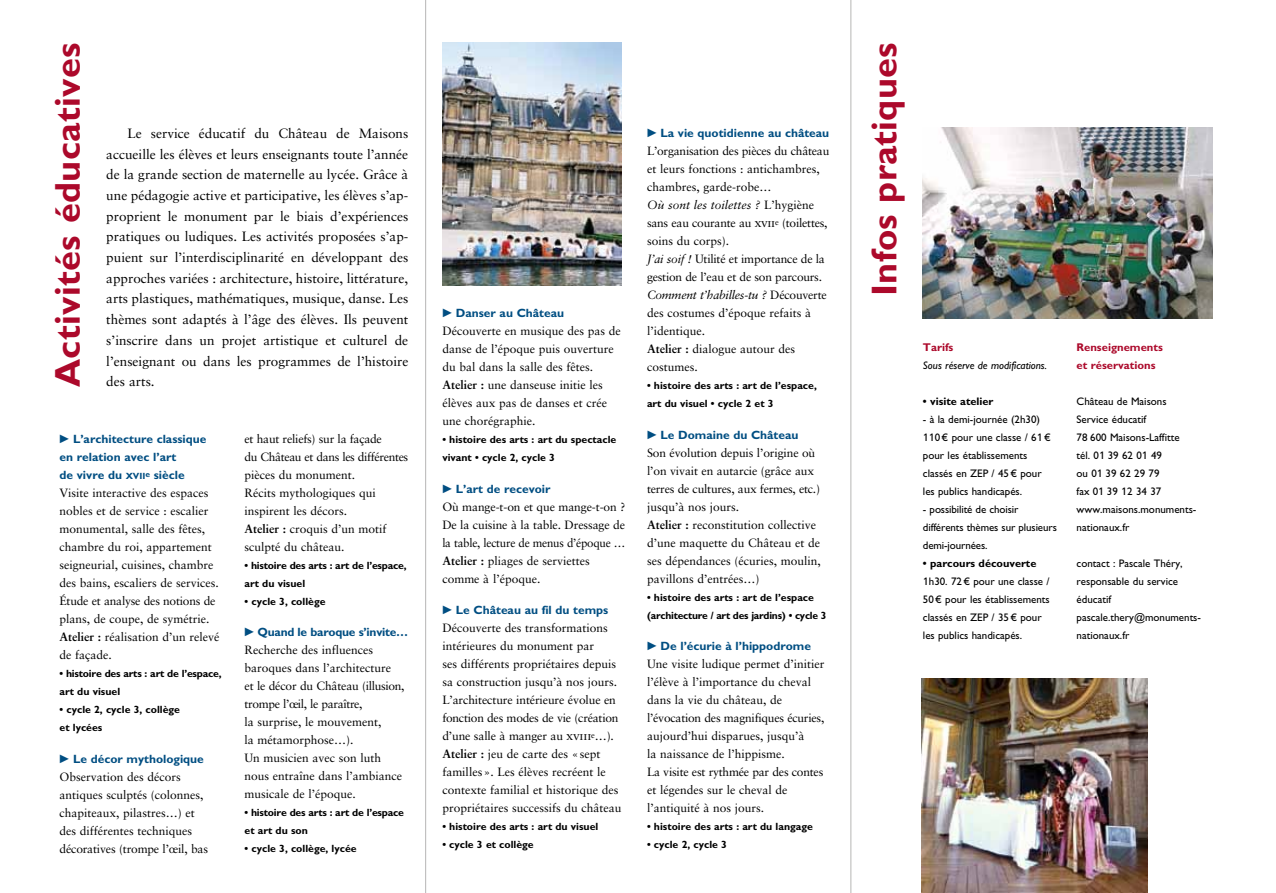
<style>
.page{position:relative;width:1276px;height:893px;background:#fff}
.page>*{position:absolute;margin:0;border:0;box-sizing:border-box;transform-origin:0 0}
.t1{font:700 36px "Gill Sans Std";letter-spacing:.01em;color:#ac092b}
.t2{font:13.5px/20.7px "Sabon LT Std";color:#000;text-align:justify}
.t3{font:12px/18px "Sabon LT Std";color:#000}
.t4{font:700 12px/18px "Gill Sans Std";color:#004e82}
.t5{font:700 12px "Gill Sans Std";letter-spacing:-.02em;color:#004e82}
.t6{font:700 11.25px/18px "Gill Sans Std";color:#ac092b}
.t7{font:10.95px/18px "Gill Sans Std";color:#000}
.t8{font:italic 10.95px "Gill Sans Std";color:#000}
.t9{font:700 10.95px "Gill Sans Std";color:#000}
.t10{font:700 10.5px/18px "Gill Sans Std";color:#000}
.t11{font:700 10.5px/18px "Gill Sans Std";letter-spacing:-.02em;color:#000}
.s1{font-size:9px}
.s2{font-weight:700}
.s3{font-style:italic}
.s4{font-family:"Frutiger LT Std";font-size:10.65px}
</style>
<div class="page">
<img style="left:442px;top:43px;width:179px;height:243px">
<img style="left:923px;top:128px;width:289px;height:191px">
<img style="left:921px;top:678px;width:226px;height:215px">
<hr style="left:425px;top:0;width:1px;height:893px;background:#b7b6b5">
<hr style="left:850px;top:0;width:1px;height:893px;background:#b7b6b5">
<h1 class="t1" style="left:46px;top:387px;width:346px;rotate:-90deg">Activités éducatives</h1>
<p class="t2" style="left:106px;top:123px;width:303px;text-indent:21px">Le service éducatif du Château de Maisons accueille les élèves et leurs enseignants toute l’année de la grande section de maternelle au lycée. Grâce à une pédagogie active et participative, les élèves s’ap&shy;proprient le monument par le biais d’expériences pratiques ou ludiques. Les activités proposées s’ap&shy;puient sur l’interdisciplinarité en développant des approches variées : architecture, histoire, littérature, arts plastiques, mathématiques, musique, danse. Les thèmes sont adaptés à l’âge des élèves. Ils peuvent s’inscrire dans un projet artistique et culturel de l’enseignant ou dans les programmes de l’histoire</p>
<p class="t2" style="left:106px;top:371px;width:50px">des arts.</p>
<p class="t4" style="left:60px;top:430px;width:148px;text-indent:13px">L’architecture classique en relation avec l’art<br>de vivre du <span class="s1">xvii</span><sup>e</sup> siècle</p>
<p class="t3" style="left:60px;top:484px;width:162px">Visite interactive des espaces nobles et de service : escalier monumental, salle des fêtes, chambre du roi, appartement seigneurial, cuisines, chambre des bains, escaliers de services.<br>Étude et analyse des notions de plans, de coupe, de symétrie.<br><span class="s2">Atelier :</span> réalisation d’un relevé de façade.</p>
<p class="t11" style="left:60px;top:665px;width:164px">• histoire des arts : art de l’espace, art du visuel</p>
<p class="t10" style="left:60px;top:701px;width:122px">• cycle 2, cycle 3, collège et lycées</p>
<p class="t4" style="left:73px;top:750px;width:132px">Le décor mythologique</p>
<p class="t3" style="left:60px;top:768px;width:150px">Observation des décors antiques sculptés (colonnes, chapiteaux, pilastres…) et des différentes techniques décoratives (trompe l’œil, bas</p>
<p class="t3" style="left:244px;top:430px;width:165px">et haut reliefs) sur la façade<br>du Château et dans les différentes pièces du monument.<br>Récits mythologiques qui inspirent les décors.<br><span class="s2">Atelier :</span> croquis d’un motif sculpté du château.</p>
<p class="t11" style="left:244px;top:556px;width:164px">• histoire des arts : art de l’espace, art du visuel</p>
<p class="t10" style="left:244px;top:592px;width:82px">• cycle 3, collège</p>
<p class="t5" style="left:257px;top:625px;width:152px">Quand le baroque s’invite…</p>
<p class="t3" style="left:244px;top:641px;width:161px">Recherche des influences baroques dans l’architecture<br>et le décor du Château (illusion, trompe l’œil, le paraître,<br>la surprise, le mouvement,<br>la métamorphose…).<br>Un musicien avec son luth nous entraîne dans l’ambiance musicale de l’époque.</p>
<p class="t11" style="left:244px;top:804px;width:161px">• histoire des arts : art de l’espace et art du son</p>
<p class="t10" style="left:244px;top:840px;width:114px">• cycle 3, collège, lycée</p>
<p class="t4" style="left:456px;top:304px;width:110px">Danser au Château</p>
<p class="t3" style="left:442px;top:322px;width:180px">Découverte en musique des pas de danse de l’époque puis ouverture du bal dans la salle des fêtes.<br><span class="s2">Atelier :</span> une danseuse initie les élèves aux pas de danses et crée une chorégraphie.</p>
<p class="t10" style="left:442px;top:431px;width:175px">• histoire des arts : art du spectacle vivant • cycle 2, cycle 3</p>
<p class="t4" style="left:456px;top:480px;width:96px">L’art de recevoir</p>
<p class="t3" style="left:442px;top:497px;width:185px">Où mange-t-on et que mange-t-on ?<br>De la cuisine à la table. Dressage de la table, lecture de menus d’époque …<br><span class="s2">Atelier :</span> pliages de serviettes comme à l’époque.</p>
<p class="t4" style="left:456px;top:601px;width:154px">Le Château au fil du temps</p>
<p class="t3" style="left:442px;top:619px;width:181px">Découverte des transformations intérieures du monument par<br>ses différents propriétaires depuis sa construction jusqu’à nos jours.<br>L’architecture intérieure évolue en fonction des modes de vie (création d’une salle à manger au xviii<sup>e</sup>…).<br><span class="s2">Atelier :</span> jeu de carte des «sept familles». Les élèves recréent le contexte familial et historique des propriétaires successifs du château</p>
<p class="t10" style="left:442px;top:818px;width:158px">• histoire des arts : art du visuel</p>
<p class="t10" style="left:442px;top:836px;width:93px">• cycle 3 et collège</p>
<p class="t4" style="left:660px;top:124px;width:170px">La vie quotidienne au château</p>
<p class="t3" style="left:647px;top:142px;width:184px">L’organisation des pièces du château et leurs fonctions : antichambres, chambres, garde-robe…<br><span class="s3">Où sont les toilettes ?</span> L’hygiène sans eau courante au xvii<sup>e</sup> (toilettes, soins du corps).<br><span class="s3">J’ai soif !</span> Utilité et importance de la gestion de l’eau et de son parcours.<br><span class="s3">Comment t’habilles-tu ?</span> Découverte des costumes d’époque refaits à l’identique.<br><span class="s2">Atelier :</span> dialogue autour des costumes.</p>
<p class="t10" style="left:647px;top:377px;width:171px">• histoire des arts : art de l’espace, art du visuel • cycle 2 et 3</p>
<p class="t4" style="left:660px;top:426px;width:139px">Le Domaine du Château</p>
<p class="t3" style="left:647px;top:443px;width:175px">Son évolution depuis l’origine où l’on vivait en autarcie (grâce aux terres de cultures, aux fermes, etc.) jusqu’à nos jours.<br><span class="s2">Atelier :</span> reconstitution collective d’une maquette du Château et de ses dépendances (écuries, moulin, pavillons d’entrées…)</p>
<p class="t11" style="left:647px;top:588px;width:181px">• histoire des arts : art de l’espace (architecture / art des jardins) • cycle 3</p>
<p class="t4" style="left:660px;top:637px;width:152px">De l’écurie à l’hippodrome</p>
<p class="t3" style="left:647px;top:655px;width:179px">Une visite ludique permet d’initier l’élève à l’importance du cheval dans la vie du château, de l’évocation des magnifiques écuries, aujourd’hui disparues, jusqu’à<br>la naissance de l’hippisme.<br>La visite est rythmée par des contes et légendes sur le cheval de l’antiquité à nos jours.</p>
<p class="t10" style="left:647px;top:818px;width:167px">• histoire des arts : art du langage</p>
<p class="t10" style="left:647px;top:836px;width:81px">• cycle 2, cycle 3</p>
<h1 class="t1" style="left:863px;top:296px;width:255px;rotate:-90deg">Infos pratiques</h1>
<p class="t6" style="left:923px;top:338px;width:32px">Tarifs</p>
<p class="t8" style="left:923px;top:359px;width:125px">Sous réserve de modifications.</p>
<p class="t9" style="left:923px;top:395px;width:72px">• visite atelier</p>
<p class="t7" style="left:923px;top:410px;width:129px">- à la demi-journée (2h30)<br><span class="s4">11</span>0€ pour une classe / 6<span class="s4">1</span>€ pour les établissements classés en ZEP / 45€ pour les publics handicapés.</p>
<p class="t7" style="left:923px;top:500px;width:135px">- possibilité de choisir différents thèmes sur plusieurs demi-journées.</p>
<p class="t7" style="left:923px;top:554px;width:128px"><span class="s2">• parcours découverte<br></span><span class="s4">1</span>h30. 72€ pour une classe /<br>50€ pour les établissements classés en ZEP / 35€ pour les publics handicapés.</p>
<p class="t6" style="left:1076px;top:338px;width:88px">Renseignements et réservations</p>
<p class="t7" style="left:1076px;top:392px;width:121px">Château de Maisons<br>Service éducatif<br>78 600 Maisons-Laffitte<br>tél. 0<span class="s4">1</span> 39 62 0<span class="s4">1</span> 49<br>ou 0<span class="s4">1</span> 39 62 29 79<br>fax 0<span class="s4">1</span> 39 <span class="s4">1</span>2 34 37 www.maisons.monuments&shy;nationaux.fr</p>
<p class="t7" style="left:1076px;top:554px;width:126px">contact : Pascale Théry, responsable du service éducatif pascale.thery@monuments&shy;nationaux.fr</p>
</div>
